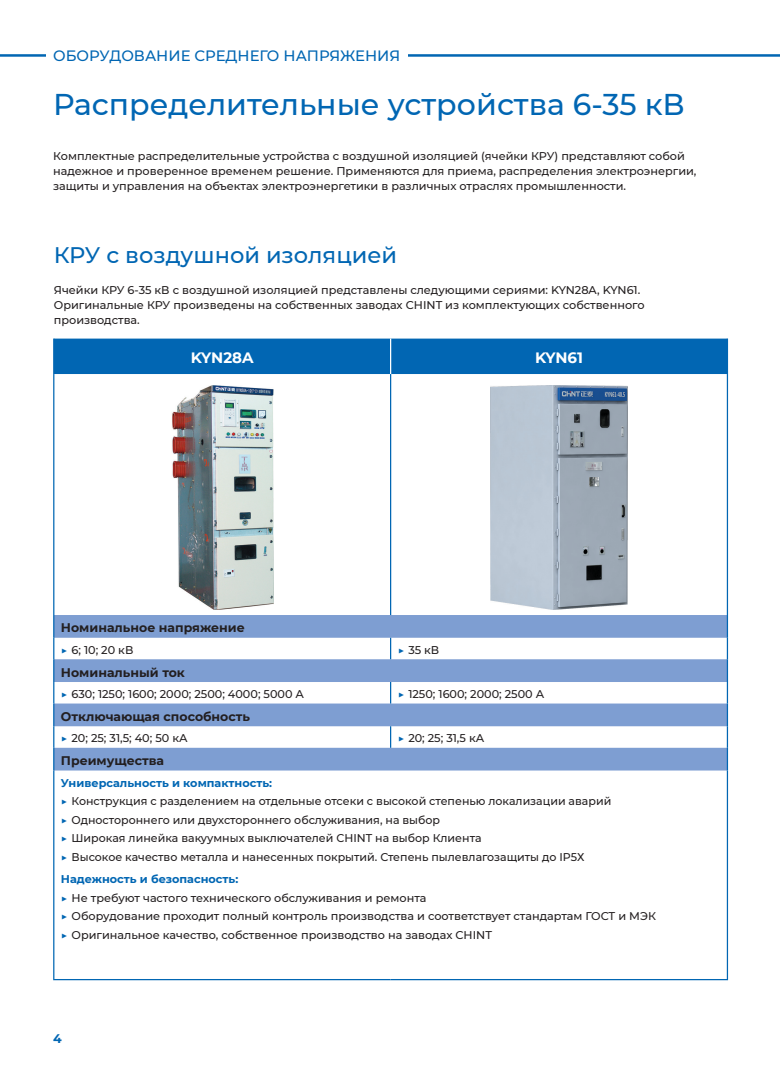
<style>
.page{position:relative;width:780px;height:1088px;background:#fff}
.page>*{position:absolute;margin:0;border:0;box-sizing:border-box;transform-origin:0 0}
.t1{font:500 30px "Montserrat";color:#0166b3}
.t2{font:500 22.5px "Montserrat";color:#0166b3}
.t3{font:500 15px "Montserrat";color:#0166b3}
.t4{font:700 15px "Montserrat";letter-spacing:-.005em;color:#fff}
.t5{font:700 12.5px "Montserrat";color:#231f20}
.t6{font:700 12.5px "Montserrat";color:#0166b3}
.t7{font:500 11.25px/18.5px "Montserrat";color:#231f20}
.s1{color:#0166b3}
.s2{font-weight:700;color:#0166b3}
</style>
<div class="page">
<hr style="left:0;top:54px;width:780px;height:3px;background:#0166b3">
<div style="left:46px;top:39px;width:361px;height:29px;background:#fff"></div>
<div style="left:54px;top:339px;width:672px;height:35px;background:#0166b3"></div>
<svg style="left:54px;top:615px;width:672px;height:155px;fill:#7e9ed2"></svg>
<hr style="left:53px;top:339px;width:1px;height:35px;background:#0166b3">
<hr style="left:53px;top:374px;width:1px;height:241px;background:#0166b3">
<hr style="left:390px;top:374px;width:1px;height:241px;background:#0166b3">
<svg style="left:390px;top:638px;width:1px;height:21px"></svg>
<svg style="left:390px;top:682px;width:1px;height:21px"></svg>
<svg style="left:390px;top:726px;width:1px;height:22px"></svg>
<svg style="left:53px;top:615px;width:1px;height:155px"></svg>
<hr style="left:53px;top:770px;width:1px;height:209px;background:#0166b3">
<hr style="left:53px;top:979px;width:337px;height:1px;background:#0166b3">
<hr style="left:390px;top:979px;width:338px;height:1px;background:#0166b3">
<hr style="left:390px;top:339px;width:1px;height:35px;background:#fff">
<hr style="left:726px;top:339px;width:2px;height:35px;background:#0166b3">
<hr style="left:726px;top:374px;width:2px;height:241px;background:#0166b3">
<hr style="left:726px;top:615px;width:2px;height:23px;background:#0166b3">
<hr style="left:726px;top:638px;width:2px;height:21px;background:#0166b3">
<hr style="left:726px;top:659px;width:2px;height:23px;background:#0166b3">
<hr style="left:726px;top:682px;width:2px;height:21px;background:#0166b3">
<hr style="left:726px;top:703px;width:2px;height:23px;background:#0166b3">
<hr style="left:726px;top:726px;width:2px;height:22px;background:#0166b3">
<hr style="left:726px;top:748px;width:2px;height:22px;background:#0166b3">
<hr style="left:726px;top:770px;width:2px;height:209px;background:#0166b3">
<img style="left:172px;top:386px;width:101px;height:224px">
<img style="left:490px;top:385px;width:137px;height:225px">
<h3 class="t3" style="left:53px;top:45px;width:348px">ОБОРУДОВАНИЕ СРЕДНЕГО НАПРЯЖЕНИЯ</h3>
<h1 class="t1" style="left:53px;top:84px;width:633px">Распределительные устройства 6-35 кВ</h1>
<p class="t7" style="left:53px;top:148px;width:644px;line-height:15px">Комплектные распределительные устройства с воздушной изоляцией (ячейки КРУ) представляют собой надежное и проверенное временем решение. Применяются для приема, распределения электроэнергии, защиты и управления на объектах электроэнергетики в различных отраслях промышленности.</p>
<h2 class="t2" style="left:54px;top:239px;width:345px">КРУ с воздушной изоляцией</h2>
<p class="t7" style="left:54px;top:282px;width:592px;line-height:15px">Ячейки КРУ 6-35 кВ с воздушной изоляцией представлены следующими сериями: KYN28A, KYN61.<br>Оригинальные КРУ произведены на собственных заводах CHINT из комплектующих собственного производства.</p>
<h3 class="t4" style="left:191px;top:346px;width:64px">KYN28A</h3>
<h3 class="t4" style="left:535px;top:346px;width:49px">KYN61</h3>
<p class="t5" style="left:61px;top:619px;width:185px">Номинальное напряжение</p>
<p class="t7" style="left:61px;top:640px;width:74px"><span class="s1">▶</span> 6; 10; 20 кВ</p>
<p class="t7" style="left:397px;top:640px;width:43px"><span class="s1">▶</span> 35 кВ</p>
<p class="t5" style="left:61px;top:663px;width:125px">Номинальный ток</p>
<p class="t7" style="left:61px;top:684px;width:245px"><span class="s1">▶</span> 630; 1250; 1600; 2000; 2500; 4000; 5000 А</p>
<p class="t7" style="left:397px;top:684px;width:148px"><span class="s1">▶</span> 1250; 1600; 2000; 2500 А</p>
<p class="t5" style="left:61px;top:707px;width:191px">Отключающая способность</p>
<p class="t7" style="left:61px;top:729px;width:128px"><span class="s1">▶</span> 20; 25; 31,5; 40; 50 кА</p>
<p class="t7" style="left:397px;top:729px;width:88px"><span class="s1">▶</span> 20; 25; 31,5 кА</p>
<p class="t5" style="left:61px;top:752px;width:105px">Преимущества</p>
<p class="t7" style="left:61px;top:773px;width:552px"><span class="s2">Универсальность и компактность:<br></span><span class="s1">▶</span> Конструкция с разделением на отдельные отсеки с высокой степенью локализации аварий <span class="s1">▶</span> Одностороннего или двухстороннего обслуживания, на выбор<br><span class="s1">▶</span> Широкая линейка вакуумных выключателей CHINT на выбор Клиента<br><span class="s1">▶</span> Высокое качество металла и нанесенных покрытий. Степень пылевлагозащиты до IP5Х</p>
<p class="t7" style="left:61px;top:869px;width:596px"><span class="s2">Надежность и безопасность:<br></span><span class="s1">▶</span> Не требуют частого технического обслуживания и ремонта<br><span class="s1">▶</span> Оборудование проходит полный контроль производства и соответствует стандартам ГОСТ и МЭК <span class="s1">▶</span> Оригинальное качество, собственное производство на заводах CHINT</p>
<p class="t6" style="left:53px;top:1030px;width:10px">4</p>
</div>
